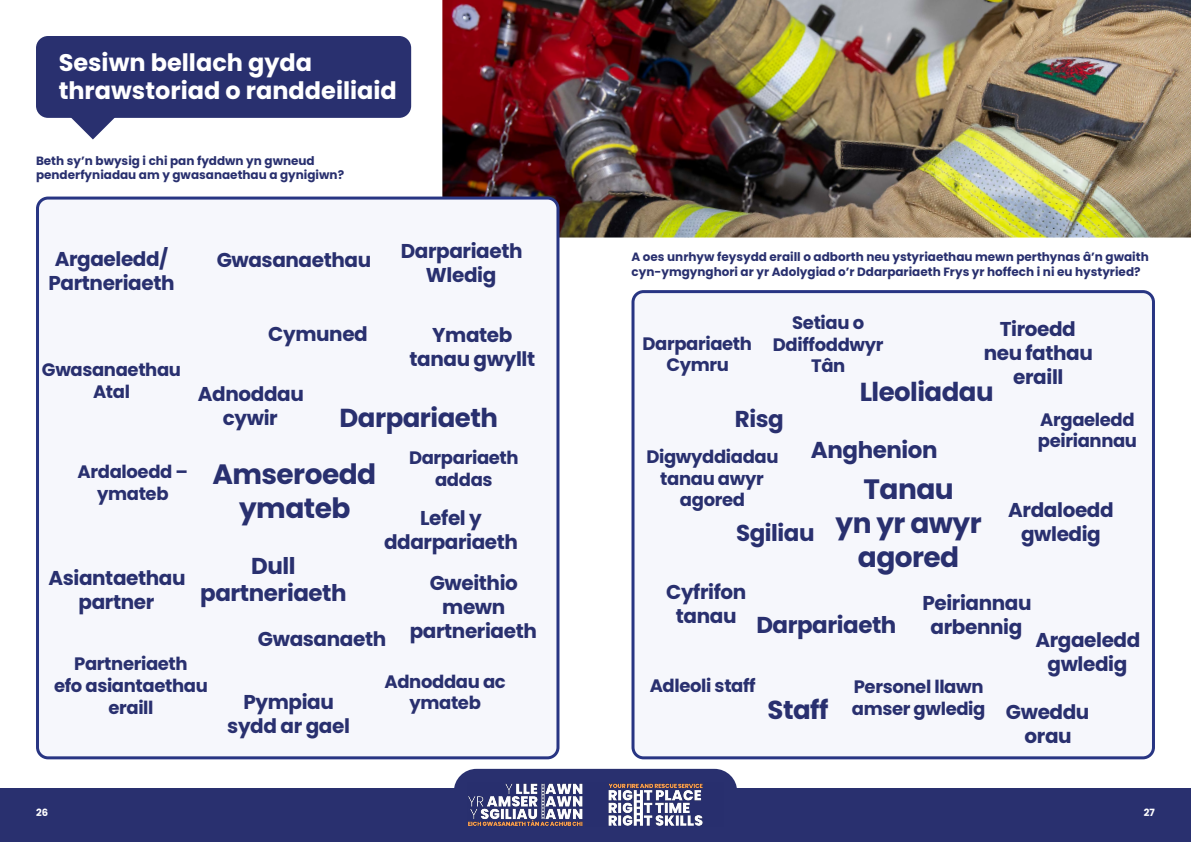
<style>
.page{position:relative;width:1191px;height:842px;background:#fff}
.page>*{position:absolute;margin:0;border:0;box-sizing:border-box;transform-origin:0 0}
.t1{font:700 28px/33.6px "Poppins";letter-spacing:-.02em;color:#29306f;text-align:center}
.t2{font:700 26px "Poppins";letter-spacing:-.02em;color:#29306f}
.t3{font:700 24px/28.8px "Poppins";color:#fff}
.t4{font:700 23px/27.6px "Poppins";letter-spacing:-.02em;color:#29306f;text-align:center}
.t5{font:700 20px/24px "Poppins";letter-spacing:-.02em;color:#29306f;text-align:center}
.t6{font:700 18px/21.6px "Poppins";letter-spacing:-.02em;color:#29306f;text-align:center}
.t7{font:700 12px/14.4px "Poppins";color:#29306f}
.t8{font:700 10px "Poppins";color:#fff}
</style>
<div class="page">
<img style="left:442px;top:0;width:749px;height:238px">
<div style="left:633px;top:292px;width:520px;height:466px;background:#f6f7fc;border-radius:10px"></div>
<div style="left:631px;top:290px;width:524px;height:469px;border:3px solid #283583;border-radius:10px"></div>
<div style="left:38px;top:198px;width:520px;height:560px;background:#f6f7fc;border-radius:10px"></div>
<div style="left:36px;top:197px;width:523px;height:562px;border:3px solid #283583;border-radius:10px"></div>
<div style="left:36px;top:36px;width:375px;height:82px;background:#29306f;border-radius:12px"></div>
<svg style="left:55px;top:117px;width:76px;height:22px"></svg>
<div style="left:0;top:789px;width:609px;height:53px;background:#29306f"></div>
<div style="left:581px;top:789px;width:610px;height:53px;background:#29306f"></div>
<div style="left:454px;top:769px;width:283px;height:20px;background:#29306f"></div>
<img style="left:467px;top:782px;width:257px;height:44px">
<p class="t3" style="left:59px;top:48px;width:340px">Sesiwn bellach gyda thrawstoriad o randdeiliaid</p>
<p class="t7" style="left:36px;top:153px;width:310px">Beth sy’n bwysig i chi pan fyddwn yn gwneud penderfyniadau am y gwasanaethau a gynigiwn?</p>
<p class="t5" style="left:48px;top:247px;width:128px">Argaeledd/<br>Partneriaeth</p>
<p class="t5" style="left:217px;top:248px;width:156px">Gwasanaethau</p>
<p class="t5" style="left:401px;top:239px;width:123px">Darpariaeth<br>Wledig</p>
<p class="t5" style="left:409px;top:323px;width:127px">Ymateb tanau gwyllt</p>
<p class="t5" style="left:268px;top:322px;width:101px">Cymuned</p>
<p class="t6" style="left:42px;top:359px;width:141px">Gwasanaethau<br>Atal</p>
<p class="t5" style="left:198px;top:382px;width:107px">Adnoddau cywir</p>
<h2 class="t2" style="left:339px;top:402px;width:160px">Darpariaeth</h2>
<p class="t6" style="left:409px;top:447px;width:111px">Darpariaeth addas</p>
<p class="t5" style="left:384px;top:506px;width:136px">Lefel y ddarpariaeth</p>
<h1 class="t1" style="left:212px;top:458px;width:165px">Amseroedd ymateb</h1>
<p class="t6" style="left:78px;top:461px;width:112px">Ardaloedd – ymateb</p>
<p class="t4" style="left:200px;top:552px;width:148px">Dull partneriaeth</p>
<p class="t5" style="left:258px;top:627px;width:130px">Gwasanaeth</p>
<p class="t5" style="left:48px;top:566px;width:139px">Asiantaethau partner</p>
<p class="t5" style="left:410px;top:571px;width:129px">Gweithio mewn partneriaeth</p>
<p class="t6" style="left:384px;top:671px;width:123px">Adnoddau ac</p>
<p class="t6" style="left:54px;top:653px;width:155px">Partneriaeth<br>efo asiantaethau eraill</p>
<p class="t5" style="left:243px;top:690px;width:92px">Pympiau</p>
<p class="t6" style="left:409px;top:692px;width:73px">ymateb</p>
<p class="t5" style="left:227px;top:714px;width:124px">sydd ar gael</p>
<p class="t7" style="left:631px;top:250px;width:519px">A oes unrhyw feysydd eraill o adborth neu ystyriaethau mewn perthynas â’n gwaith cyn-ymgynghori ar yr Adolygiad o’r Ddarpariaeth Frys yr hoffech i ni eu hystyried?</p>
<p class="t6" style="left:773px;top:312px;width:112px">Setiau o<br>Ddiffoddwyr<br>Tân</p>
<p class="t4" style="left:735px;top:405px;width:50px">Risg</p>
<p class="t5" style="left:983px;top:318px;width:110px">Tiroedd neu fathau eraill</p>
<p class="t6" style="left:642px;top:333px;width:111px">Darpariaeth<br>Cymru</p>
<h2 class="t2" style="left:859px;top:377px;width:135px">Lleoliadau</h2>
<p class="t6" style="left:1037px;top:408px;width:101px;text-align:left">Argaeledd peiriannau</p>
<p class="t4" style="left:811px;top:437px;width:128px">Anghenion</p>
<p class="t6" style="left:646px;top:446px;width:134px">Digwyddiadau tanau awyr agored</p>
<h1 class="t1" style="left:835px;top:473px;width:148px">Tanau<br>yn yr awyr agored</h1>
<p class="t5" style="left:1008px;top:498px;width:107px">Ardaloedd gwledig</p>
<p class="t4" style="left:736px;top:519px;width:80px">Sgiliau</p>
<p class="t5" style="left:666px;top:580px;width:82px">Cyfrifon tanau</p>
<p class="t5" style="left:922px;top:591px;width:111px">Peiriannau arbennig</p>
<p class="t4" style="left:756px;top:611px;width:142px">Darpariaeth</p>
<p class="t5" style="left:1035px;top:628px;width:106px">Argaeledd gwledig</p>
<p class="t6" style="left:649px;top:675px;width:108px">Adleoli staff</p>
<p class="t6" style="left:852px;top:676px;width:135px;text-align:left">Personel llawn amser gwledig</p>
<h2 class="t2" style="left:767px;top:694px;width:62px">Staff</h2>
<p class="t5" style="left:1006px;top:700px;width:85px">Gweddu orau</p>
<p class="t8" style="left:36px;top:807px;width:14px">26</p>
<p class="t8" style="left:1143px;top:807px;width:13px">27</p>
</div>
